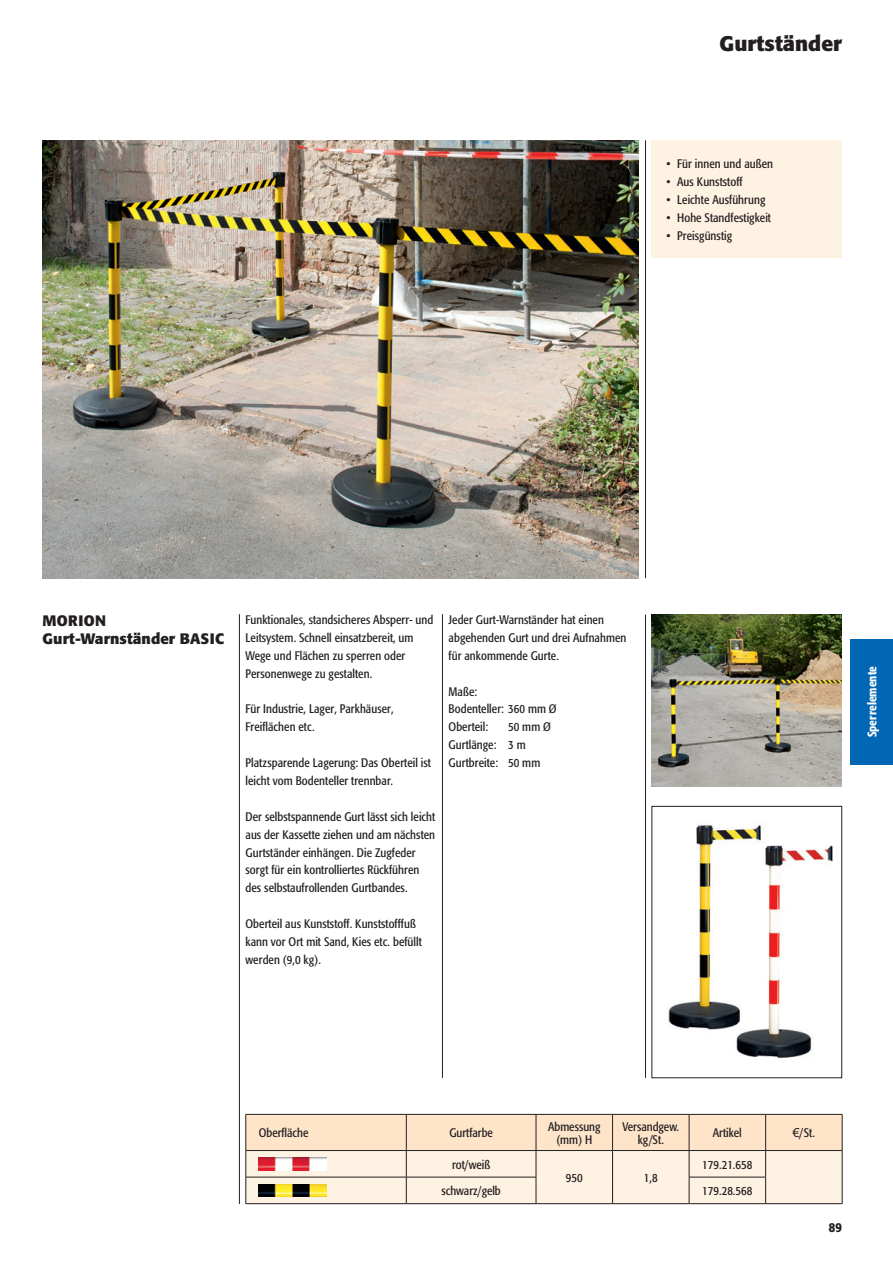
<style>
.page{position:relative;width:893px;height:1263px;background:#fff}
.page>*{position:absolute;margin:0;border:0;box-sizing:border-box;transform-origin:0 0}
.t1{font:700 21px "Formata";color:#231f20}
.t2{font:700 15px/18px "Formata";letter-spacing:.005em;color:#231f20}
.t3{font:500 13.5px "Formata Condensed BQ";color:#231f20}
.t4{font:12.3px/17.9px "Formata Condensed BQ";letter-spacing:.005em;color:#231f20}
.t5{font:500 12.3px "Formata Condensed BQ";letter-spacing:.005em;color:#fff}
.s1{font-family:"Arial"}
</style>
<div class="page">
<div style="left:850px;top:639px;width:43px;height:125px;background:#0166b3"></div>
<img style="left:652px;top:614px;width:189px;height:173px">
<hr style="left:645px;top:140px;width:1px;height:438px;background:#231f20">
<hr style="left:645px;top:614px;width:1px;height:464px;background:#231f20">
<hr style="left:239px;top:614px;width:1px;height:590px;background:#231f20">
<hr style="left:442px;top:614px;width:1px;height:464px;background:#231f20">
<img style="left:43px;top:140px;width:596px;height:438px">
<svg style="left:246px;top:1114px;width:597px;height:90px;background:#f3e2cf"></svg>
<hr style="left:766px;top:1203px;width:76px;height:1px;background:#231f20">
<div style="left:652px;top:140px;width:190px;height:118px;background:#fef2e3"></div>
<img style="left:668px;top:824px;width:93px;height:206px">
<div style="left:652px;top:806px;width:190px;height:272px;border:1px solid #231f20"></div>
<img style="left:729px;top:845px;width:104px;height:213px">
<img style="left:258px;top:1157px;width:68px;height:13px">
<img style="left:258px;top:1184px;width:68px;height:13px">
<h1 class="t1" style="left:719px;top:30px;width:124px">Gurtständer</h1>
<p class="t4" style="left:666px;top:155px;width:108px">• Für innen und außen</p>
<p class="t4" style="left:666px;top:173px;width:77px">• Aus Kunststoff</p>
<p class="t4" style="left:666px;top:191px;width:100px">• Leichte Ausführung</p>
<p class="t4" style="left:666px;top:209px;width:106px">• Hohe Standfestigkeit</p>
<p class="t4" style="left:666px;top:227px;width:67px">• Preisgünstig</p>
<p class="t2" style="left:43px;top:612px;width:183px">MORION<br>Gurt-Warnständer BASIC</p>
<p class="t4" style="left:246px;top:611px;width:189px">Funktionales, standsicheres Absperr- und Leitsystem. Schnell einsatzbereit, um Wege und Flächen zu sperren oder Personenwege zu gestalten.</p>
<p class="t4" style="left:246px;top:700px;width:150px">Für Industrie, Lager, Parkhäuser,<br>Freiflächen etc.</p>
<p class="t4" style="left:246px;top:754px;width:187px">Platzsparende Lagerung: Das Oberteil ist leicht vom Bodenteller trennbar.</p>
<p class="t4" style="left:246px;top:808px;width:191px">Der selbstspannende Gurt lässt sich leicht aus der Kassette ziehen und am nächsten Gurtständer einhängen. Die Zugfeder sorgt für ein kontrolliertes Rückführen des selbstaufrollenden Gurtbandes.</p>
<p class="t4" style="left:246px;top:915px;width:178px">Oberteil aus Kunststoff. Kunststofffuß kann vor Ort mit Sand, Kies etc. befüllt werden (9,0 kg).</p>
<p class="t4" style="left:449px;top:611px;width:179px">Jeder Gurt-Warnständer hat einen abgehenden Gurt und drei Aufnahmen für ankommende Gurte.</p>
<p class="t4" style="left:449px;top:682px;width:109px">Maße:<br>Bodenteller: 360 mm Ø<br>Oberteil:</p>
<p class="t4" style="left:449px;top:718px;width:104px;text-indent:60px">50 mm Ø<br>Gurtlänge: 3 m<br>Gurtbreite: 50 mm</p>
<p class="t5" style="left:865px;top:737px;width:73px;rotate:-90deg">Sperrelemente</p>
<p class="t4" style="left:259px;top:1124px;width:51px">Oberfläche</p>
<p class="t4" style="left:449px;top:1124px;width:45px">Gurtfarbe</p>
<p class="t4" style="left:548px;top:1119px;width:54px;line-height:13.5px;text-align:center">Abmessung (mm) H</p>
<p class="t4" style="left:622px;top:1119px;width:58px;line-height:13.5px;text-align:center">Versandgew. kg/St.</p>
<p class="t4" style="left:713px;top:1124px;width:30px">Artikel</p>
<p class="t4" style="left:793px;top:1124px;width:24px"><span class="s1">€</span>/St.</p>
<p class="t4" style="left:452px;top:1155px;width:40px">rot/weiß</p>
<p class="t4" style="left:566px;top:1169px;width:18px">950</p>
<p class="t4" style="left:644px;top:1169px;width:15px">1,8</p>
<p class="t4" style="left:702px;top:1155px;width:52px">179.21.658</p>
<p class="t4" style="left:441px;top:1182px;width:61px">schwarz/gelb</p>
<p class="t4" style="left:702px;top:1182px;width:52px">179.28.568</p>
<p class="t3" style="left:829px;top:1219px;width:15px">89</p>
</div>
